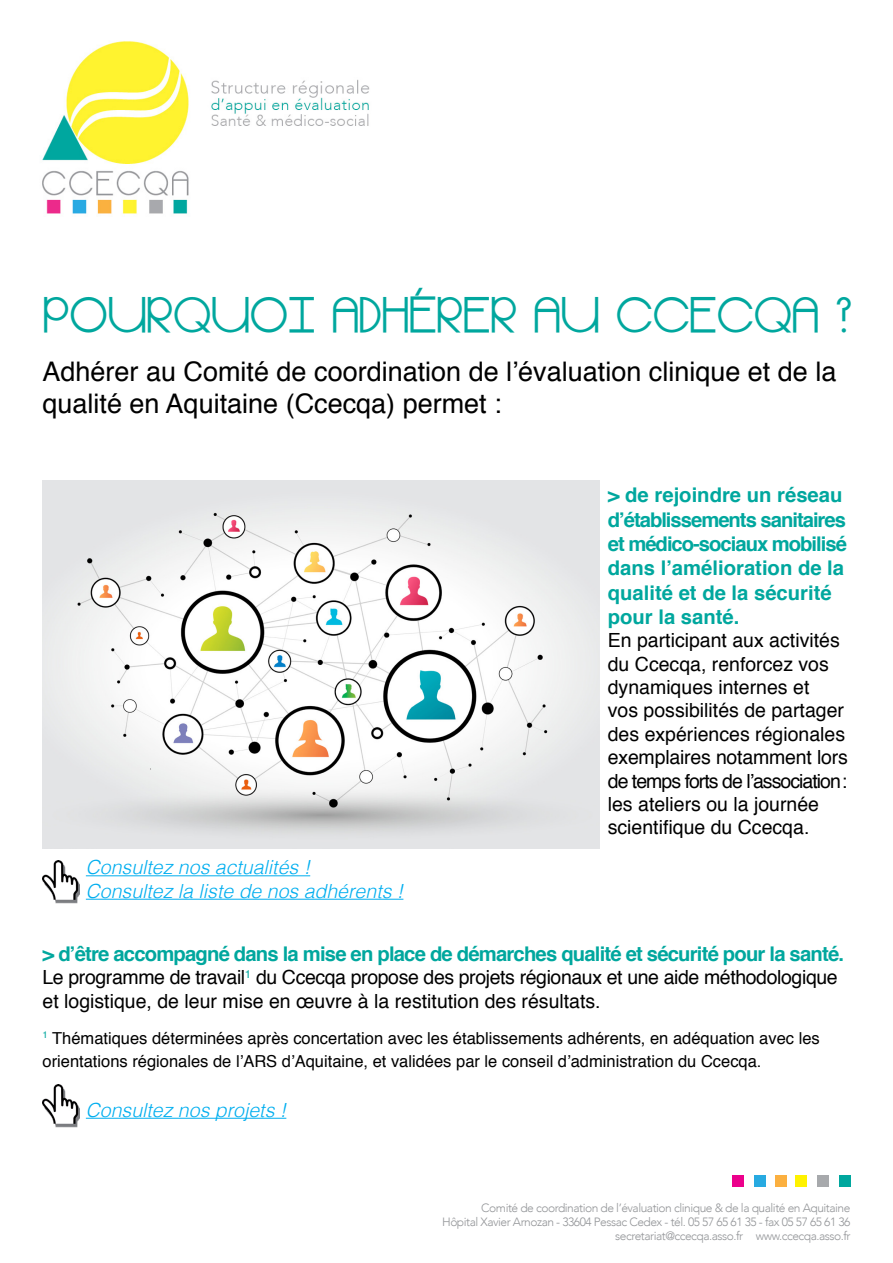
<style>
.page{position:relative;width:893px;height:1263px;background:#fff}
.page>*{position:absolute;margin:0;border:0;box-sizing:border-box;transform-origin:0 0}
.t1{font:800 34.5px "Origin";letter-spacing:.04em;color:#00a79e}
.t2{font:27px/32.4px "Helvetica";color:#000}
.t3{font:700 20.25px/24.3px "Helvetica";color:#00a79e}
.t4{font:700 20.25px "Helvetica";letter-spacing:-.04em;color:#00a79e}
.t5{font:19.5px/23.4px "Helvetica";color:#000}
.t6{font:19.5px/23.4px "Helvetica";letter-spacing:-.02em;color:#000}
.t7{font:italic 300 19.5px/23.4px "Helvetica";color:#00aeef}
.t8{font:16.5px/23.4px "Helvetica";color:#000}
.t9{font:300 12px "Avenir";letter-spacing:-.04em;color:#939598}
</style>
<div class="page">
<div style="left:754px;top:1175px;width:12px;height:11px;background:#27aae1"></div>
<div style="left:732px;top:1175px;width:11px;height:11px;background:#ec008c"></div>
<div style="left:776px;top:1175px;width:11px;height:11px;background:#fbb040"></div>
<div style="left:795px;top:1175px;width:12px;height:11px;background:#fff200"></div>
<div style="left:817px;top:1175px;width:12px;height:11px;background:#a7a9ac"></div>
<div style="left:839px;top:1175px;width:11px;height:11px;background:#00a79e"></div>
<hr style="left:86px;top:875px;width:224px;height:1px;background:#00aeef">
<hr style="left:86px;top:899px;width:317px;height:1px;background:#00aeef">
<hr style="left:86px;top:1118px;width:200px;height:1px;background:#00aeef">
<img style="left:43px;top:480px;width:556px;height:368px">
<img style="left:43px;top:861px;width:36px;height:42px">
<img style="left:43px;top:1085px;width:36px;height:42px">
<img style="left:42px;top:41px;width:328px;height:173px">
<p class="t1" style="left:43px;top:288px;width:809px">POURQUOI ADHÉRER AU CCECQA ?</p>
<p class="t2" style="left:43px;top:356px;width:795px">Adhérer au Comité de coordination de l’évaluation clinique et de la qualité en Aquitaine (Ccecqa) permet :</p>
<p class="t7" style="left:86px;top:854px;width:319px">Consultez nos actualités !<br>Consultez la liste de nos adhérents !</p>
<p class="t3" style="left:608px;top:483px;width:241px">&gt; de rejoindre un réseau d’établissements sanitaires et médico-sociaux mobilisé dans l’amélioration de la qualité et de la sécurité pour la santé.</p>
<p class="t5" style="left:608px;top:629px;width:242px">En participant aux activités du Ccecqa, renforcez vos dynamiques internes et<br>vos possibilités de partager des expériences régionales exemplaires notamment lors de temps forts de l’association: les ateliers ou la journée scientifique du Ccecqa.</p>
<p class="t4" style="left:43px;top:937px;width:803px">&gt; d’être accompagné dans la mise en place de démarches qualité et sécurité pour la santé.</p>
<p class="t6" style="left:43px;top:966px;width:797px">Le programme de travail<sup>1</sup> du Ccecqa propose des projets régionaux et une aide méthodologique et logistique, de leur mise en œuvre à la restitution des résultats.</p>
<p class="t8" style="left:43px;top:1027px;width:779px"><sup>1</sup> Thématiques déterminées après concertation avec les établissements adhérents, en adéquation avec les orientations régionales de l’ARS d’Aquitaine, et validées par le conseil d’administration du Ccecqa.</p>
<p class="t7" style="left:86px;top:1097px;width:202px">Consultez nos projets !</p>
<p class="t9" style="left:481px;top:1200px;width:371px">Comité de coordination de l’évaluation clinique &amp; de la qualité en Aquitaine</p>
<p class="t9" style="left:442px;top:1215px;width:410px">Hôpital Xavier Arnozan - 33604 Pessac Cedex - tél. 05 57 65 61 35 - fax 05 57 65 61 36</p>
<p class="t9" style="left:615px;top:1229px;width:237px">secretariat@ccecqa.asso.fr www.ccecqa.asso.fr</p>
</div>
